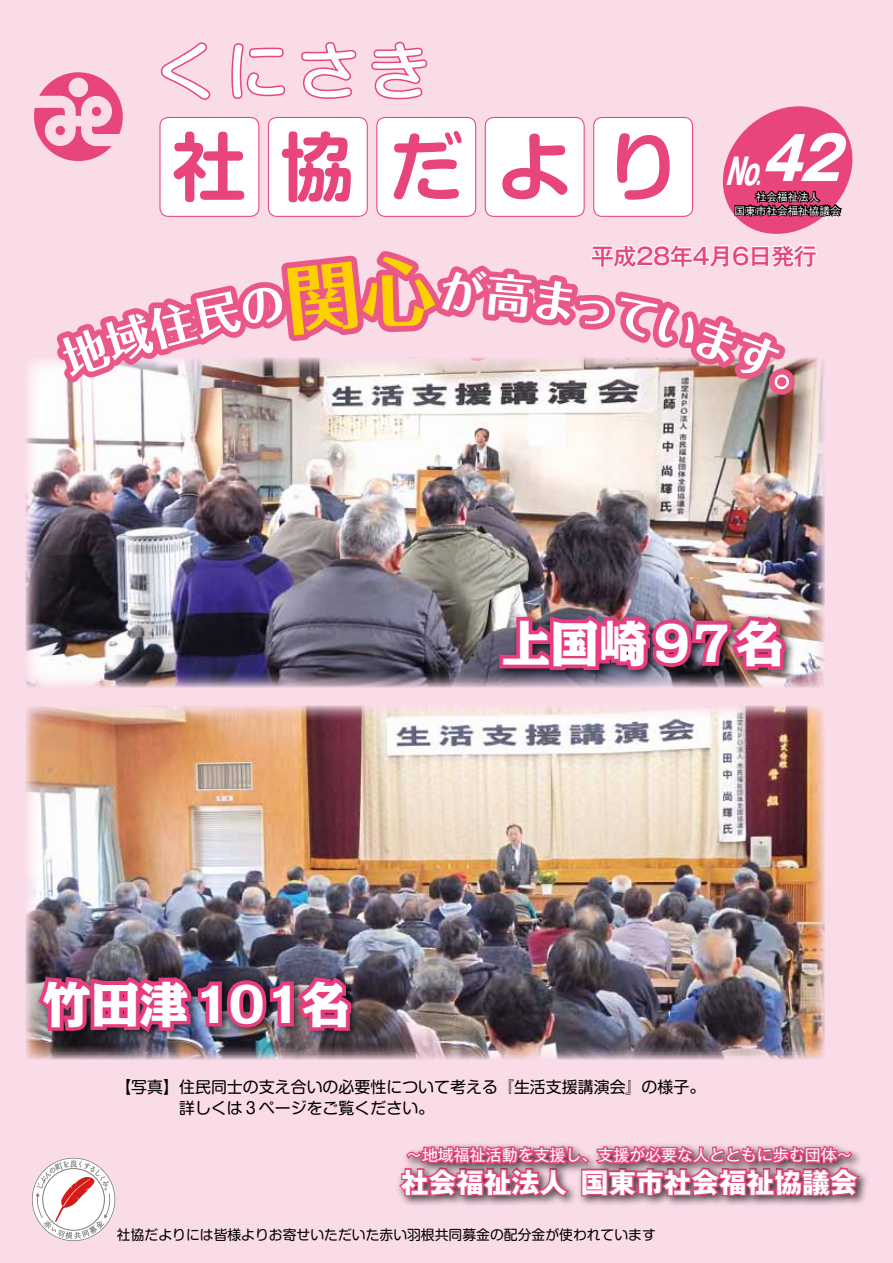
<style>
.page{position:relative;width:893px;height:1263px;background:#fadce9}
.page>*{position:absolute;margin:0;border:0;box-sizing:border-box;transform-origin:0 0}
.t1{font:700 74.4px "Shin M Go Pr 6 De";color:#e8447d}
.t2{font:italic 700 59.55px "Gothic MB101 Pr 6";color:#fff;scale:.9 1}
.t3{font:800 48.6px "Kakumin Pro";letter-spacing:-.07em;color:#fff}
.t4{font:800 48.6px "Kakumin Pro";color:#fff}
.t5{font:italic 700 36.15px "Gothic MB101 Pr 6";color:#fff}
.t6{font:700 27.6px "Gothic MB101 Pr 6";color:#fff}
.t7{font:500 22.95px "Gothic MB101 Pr 6";letter-spacing:-.02em;color:#e8447d}
.t8{font:15.9px/21.3px "Shin M Go Pr 6";color:#000}
.t9{font:15.9px "Gothic MB101 Pr 6";color:#fff}
.t10{font:13.8px "Shin M Go Pr 6";color:#000}
.t11{font:500 10.65px/13.8px "Gothic BBB Pr 6";color:#fff;text-align:center}
</style>
<div class="page">
<div style="left:395px;top:1163px;width:476px;height:44px;background:#000;opacity:.75"></div>
<svg style="left:396px;top:1144px;width:468px;height:57px;background:#cb698c"></svg>
<svg style="left:32px;top:1158px;width:83px;height:83px"></svg>
<img style="left:26px;top:706px;width:798px;height:353px">
<img style="left:26px;top:362px;width:798px;height:325px">
<div style="left:495px;top:611px;width:301px;height:70px;background:#000;opacity:.75"></div>
<img style="left:496px;top:611px;width:293px;height:63px">
<div style="left:35px;top:972px;width:327px;height:70px;background:#000;opacity:.75"></div>
<img style="left:33px;top:967px;width:322px;height:71px">
<svg style="left:34px;top:41px;width:819px;height:368px"></svg>
<h1 class="t1" style="left:172px;top:105px;width:76px">社</h1>
<h1 class="t1" style="left:281px;top:105px;width:76px">協</h1>
<h1 class="t1" style="left:389px;top:105px;width:76px">だ</h1>
<h1 class="t1" style="left:497px;top:105px;width:76px">よ</h1>
<h1 class="t1" style="left:606px;top:105px;width:76px">り</h1>
<h2 class="t2" style="left:760px;top:109px;width:117px">42</h2>
<h3 class="t5" style="left:724px;top:141px;width:53px">No</h3>
<p class="t11" style="left:734px;top:189px;width:108px">社会福祉法人<br>国東市社会福祉協議会</p>
<h3 class="t7" style="left:591px;top:237px;width:227px">平成28年4月６日発行</h3>
<h3 class="t3" style="left:43px;top:965px;width:310px">竹田津101名</h3>
<h3 class="t4" style="left:502px;top:605px;width:284px">上国崎97名</h3>
<p class="t8" style="left:179px;top:1075px;width:528px;text-indent:-64px">【写真】住民同士の支え合いの必要性について考える『生活支援講演会』の様子。詳しくは３ページをご覧ください。</p>
<p class="t9" style="left:406px;top:1142px;width:448px">～地域福祉活動を支援し、支援が必要な人とともに歩む団体~</p>
<h3 class="t6" style="left:401px;top:1159px;width:167px">社会福祉法人</h3>
<h3 class="t6" style="left:581px;top:1159px;width:278px">国東市社会福祉協議会</h3>
<p class="t10" style="left:117px;top:1224px;width:540px">社協だよりには皆様よりお寄せいただいた赤い羽根共同募金の配分金が使われています</p>
</div>
